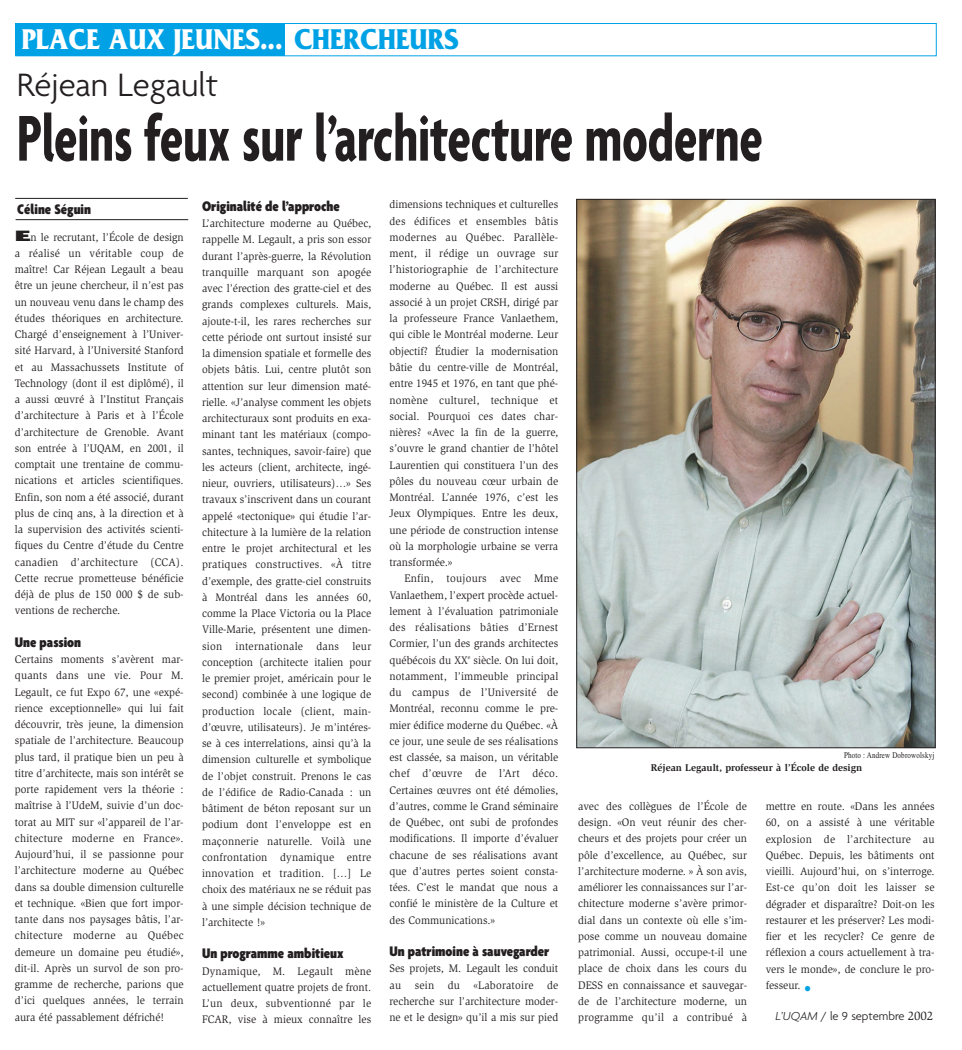
<style>
.page{position:relative;width:962px;height:1050px;background:#fff}
.page>*{position:absolute;margin:0;border:0;box-sizing:border-box;transform-origin:0 0}
.t1{font:700 condensed 70px "Agenda";color:#231f20;scale:.8 1}
.t2{font:300 35px "Agenda";color:#231f20}
.t3{font:700 30px "Friz Quadrata";color:#fff;scale:.9 1}
.t4{font:900 condensed 15px "Agenda";color:#231f20}
.t5{font:300 12.5px "Agenda";color:#231f20}
.t6{font:11.25px/16.2px "Slimbach";color:#231f20;text-align:justify;scale:.95 1}
.t7{font:700 10px "Slimbach";color:#231f20}
.t8{font:8.75px "Times";letter-spacing:.025em;color:#231f20;scale:.8 1}
.s1{color:#00a2e5}
.s2{font-family:"Agenda";font-weight:900;font-stretch:condensed;font-size:16.25px}
.s3{font-size:15px;color:#00a2e5}
.s4{font-style:italic}
.s5{font-family:"Slimbach";font-weight:400}
</style>
<div class="page">
<div style="left:16px;top:23px;width:920px;height:33px;border:1px solid #00a2e5"></div>
<div style="left:16px;top:23px;width:269px;height:33px;background:#00a2e5"></div>
<hr style="left:15px;top:198px;width:173px;height:1px;background:#231f20">
<hr style="left:16px;top:219px;width:172px;height:1px;background:#231f20">
<img style="left:578px;top:201px;width:355px;height:545px">
<h3 class="t3" style="left:22px;top:29px;width:487px">PLACE AUX JEUNES... <span class="s1">CHERCHEURS</span></h3>
<h2 class="t2" style="left:17px;top:71px;width:203px">Réjean Legault</h2>
<h1 class="t1" style="left:17px;top:112px;width:933px">Pleins feux sur l’architecture moderne</h1>
<h3 class="t4" style="left:17px;top:204px;width:75px">Céline Séguin</h3>
<p class="t6" style="left:15px;top:230px;width:179px"><span class="s2">E</span>n le recrutant, l’École de design a réalisé un véritable coup de maître! Car Réjean Legault a beau être un jeune chercheur, il n’est pas un nouveau venu dans le champ des études théoriques en architecture.<br>Chargé d’enseignement à l’Univer&shy;sité Harvard, à l’Université Stanford et au Massachussets Institute of Technology (dont il est diplômé), il a aussi œuvré à l’Institut Français d’architecture à Paris et à l’École d’architecture de Grenoble. Avant son entrée à l’UQAM, en 2001, il comptait une trentaine de commu&shy;nications et articles scientifiques.<br>Enfin, son nom a été associé, durant plus de cinq ans, à la direction et à la supervision des activités scienti&shy;fiques du Centre d’étude du Centre canadien d’architecture (CCA).<br>Cette recrue prometteuse bénéficie déjà de plus de 150 000 $ de sub&shy;ventions de recherche.</p>
<h3 class="t4" style="left:15px;top:636px;width:68px">Une passion</h3>
<p class="t6" style="left:15px;top:652px;width:179px">Certains moments s’avèrent mar&shy;quants dans une vie. Pour M.<br>Legault, ce fut Expo 67, une «expé&shy;rience exceptionnelle» qui lui fait découvrir, très jeune, la dimension spatiale de l’architecture. Beaucoup plus tard, il pratique bien un peu à titre d’architecte, mais son intérêt se porte rapidement vers la théorie : maîtrise à l’UdeM, suivie d’un doc&shy;torat au MIT sur «l’appareil de l’ar&shy;chitecture moderne en France».<br>Aujourd’hui, il se passionne pour l’architecture moderne au Québec dans sa double dimension culturelle et technique. «Bien que fort impor&shy;tante dans nos paysages bâtis, l’ar&shy;chitecture moderne au Québec demeure un domaine peu étudié», dit-il. Après un survol de son pro&shy;gramme de recherche, parions que d’ici quelques années, le terrain aura été passablement défriché!</p>
<h3 class="t4" style="left:202px;top:200px;width:139px">Originalité de l’approche</h3>
<p class="t6" style="left:202px;top:216px;width:180px">L’architecture moderne au Québec, rappelle M. Legault, a pris son essor durant l’après-guerre, la Révolution tranquille marquant son apogée avec l’érection des gratte-ciel et des grands complexes culturels. Mais, ajoute-t-il, les rares recherches sur cette période ont surtout insisté sur la dimension spatiale et formelle des objets bâtis. Lui, centre plutôt son attention sur leur dimension maté&shy;rielle. «J’analyse comment les objets architecturaux sont produits en exa&shy;minant tant les matériaux (compo&shy;santes, techniques, savoir-faire) que les acteurs (client, architecte, ingé&shy;nieur, ouvriers, utilisateurs)…» Ses travaux s’inscrivent dans un courant appelé «tectonique» qui étudie l’ar&shy;chitecture à la lumière de la relation entre le projet architectural et les pratiques constructives. «À titre d’exemple, des gratte-ciel construits à Montréal dans les années 60, comme la Place Victoria ou la Place Ville-Marie, présentent une dimen&shy;sion internationale dans leur conception (architecte italien pour le premier projet, américain pour le second) combinée à une logique de production locale (client, main&shy;d’œuvre, utilisateurs). Je m’intéres&shy;se à ces interrelations, ainsi qu’à la dimension culturelle et symbolique de l’objet construit. Prenons le cas de l’édifice de Radio-Canada : un bâtiment de béton reposant sur un podium dont l’enveloppe est en maçonnerie naturelle. Voilà une confrontation dynamique entre innovation et tradition. […] Le choix des matériaux ne se réduit pas à une simple décision technique de l’architecte !»</p>
<h3 class="t4" style="left:202px;top:948px;width:143px">Un programme ambitieux</h3>
<p class="t6" style="left:202px;top:963px;width:180px">Dynamique, M. Legault mène actuellement quatre projets de front.<br>L’un deux, subventionné par le FCAR, vise à mieux connaître les</p>
<p class="t6" style="left:389px;top:197px;width:179px">dimensions techniques et culturelles des édifices et ensembles bâtis modernes au Québec. Parallèle&shy;ment, il rédige un ouvrage sur l’historiographie de l’architecture moderne au Québec. Il est aussi associé à un projet CRSH, dirigé par la professeure France Vanlaethem, qui cible le Montréal moderne. Leur objectif? Étudier la modernisation bâtie du centre-ville de Montréal, entre 1945 et 1976, en tant que phé&shy;nomène culturel, technique et social. Pourquoi ces dates char&shy;nières? «Avec la fin de la guerre, s’ouvre le grand chantier de l’hôtel Laurentien qui constituera l’un des pôles du nouveau cœur urbain de Montréal. L’année 1976, c’est les Jeux Olympiques. Entre les deux, une période de construction intense où la morphologie urbaine se verra transformée.»</p>
<p class="t6" style="left:389px;top:571px;width:179px;text-indent:15px">Enfin, toujours avec Mme Vanlaethem, l’expert procède actuel&shy;lement à l’évaluation patrimoniale des réalisations bâties d’Ernest Cormier, l’un des grands architectes québécois du XX<sup>e</sup> siècle. On lui doit, notamment, l’immeuble principal du campus de l’Université de Montréal, reconnu comme le pre&shy;mier édifice moderne du Québec. «À ce jour, une seule de ses réalisations est classée, sa maison, un véritable chef d’œuvre de l’Art déco.<br>Certaines œuvres ont été démolies, d’autres, comme le Grand séminaire de Québec, ont subi de profondes modifications. Il importe d’évaluer chacune de ses réalisations avant que d’autres pertes soient consta&shy;tées. C’est le mandat que nous a confié le ministère de la Culture et des Communications.»</p>
<h3 class="t4" style="left:389px;top:945px;width:161px">Un patrimoine à sauvegarder</h3>
<p class="t6" style="left:389px;top:961px;width:179px">Ses projets, M. Legault les conduit au sein du «Laboratoire de recherche sur l’architecture moder&shy;ne et le design» qu’il a mis sur pied</p>
<p class="t8" style="left:843px;top:752px;width:114px">Photo : Andrew Dobrowolskyj</p>
<p class="t7" style="left:650px;top:764px;width:213px">Réjean Legault, professeur à l’École de design</p>
<p class="t6" style="left:578px;top:799px;width:179px">avec des collègues de l’École de design. «On veut réunir des cher&shy;cheurs et des projets pour créer un pôle d’excellence, au Québec, sur l’architecture moderne. » À son avis, améliorer les connaissances sur l’ar&shy;chitecture moderne s’avère primor&shy;dial dans un contexte où elle s’im&shy;pose comme un nouveau domaine patrimonial. Aussi, occupe-t-il une place de choix dans les cours du DESS en connaissance et sauvegar&shy;de de l’architecture moderne, un programme qu’il a contribué à</p>
<p class="t6" style="left:765px;top:799px;width:179px">mettre en route. «Dans les années 60, on a assisté à une véritable explosion de l’architecture au Québec. Depuis, les bâtiments ont vieilli. Aujourd’hui, on s’interroge.<br>Est-ce qu’on doit les laisser se dégrader et disparaître? Doit-on les restaurer et les préserver? Les modi&shy;fier et les recycler? Ce genre de réflexion a cours actuellement à tra&shy;vers le monde», de conclure le pro&shy;fesseur. <span class="s3">•</span></p>
<p class="t5" style="left:775px;top:1011px;width:159px"><span class="s4">L’UQAM</span> / le 9 septembre <span class="s5">2002</span></p>
</div>
